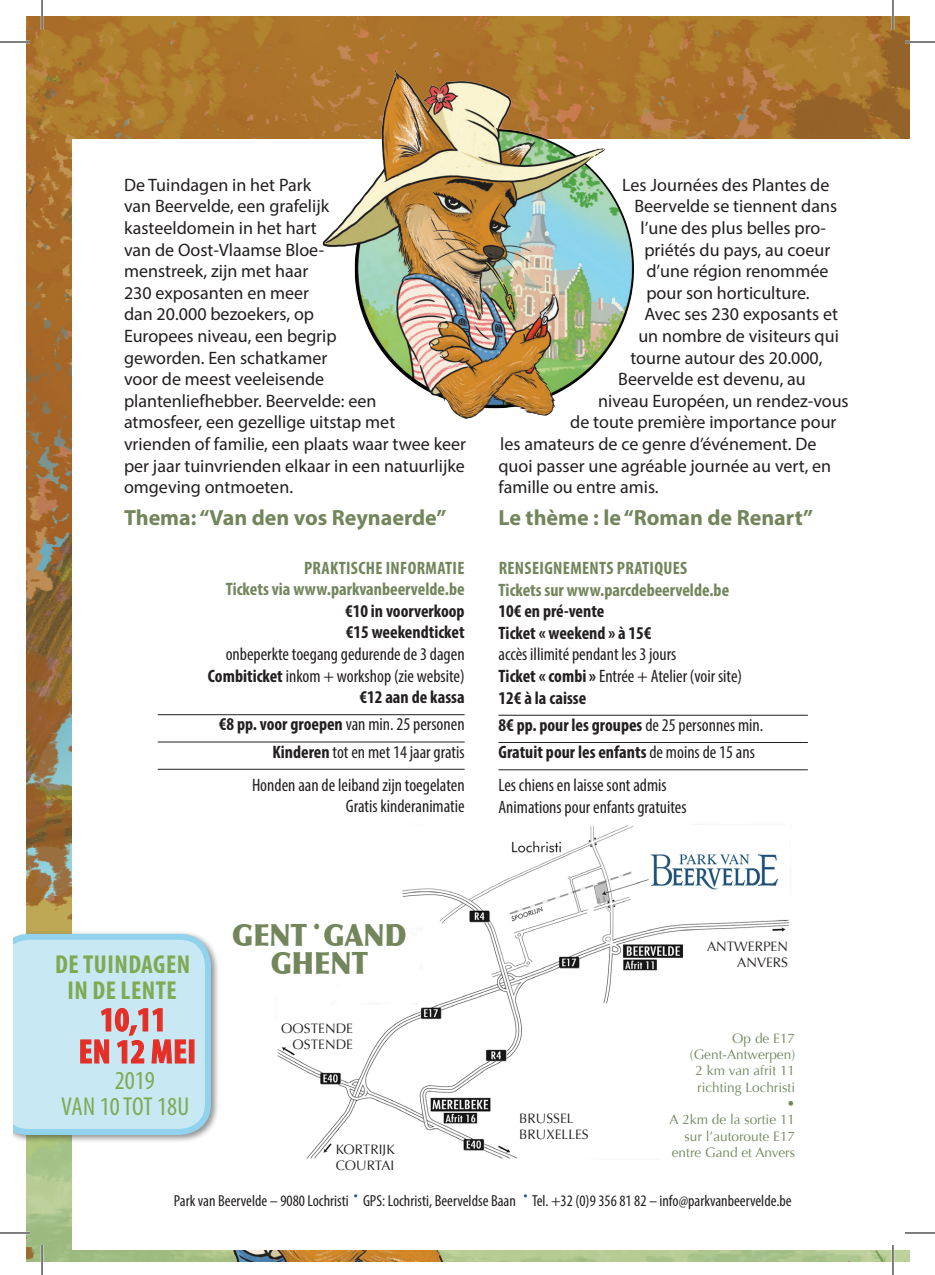
<style>
.page{position:relative;width:935px;height:1275px;background:#fff}
.page>*{position:absolute;margin:0;border:0;box-sizing:border-box;transform-origin:0 0}
.t1{font:700 condensed 34px/32px "Myriad Pro";letter-spacing:.01em;color:#e42e26;text-align:center}
.t2{font:900 30.6px/29px "Optima";color:#72855b;text-align:center;scale:.87 1}
.t3{font:700 condensed 26px/26px "Myriad Pro";letter-spacing:.02em;color:#7fa952;text-align:center}
.t4{font:condensed 26px/26px "Myriad Pro";color:#7fa952}
.t5{font:700 22px "Myriad Pro";color:#72855b}
.t6{font:18px/21.6px "Myriad Pro";color:#231f20}
.t7{font:condensed 18px/21.6px "Myriad Pro";color:#231f20;text-align:right}
.t8{font:700 condensed 18px/21.6px "Myriad Pro";color:#231f20}
.t9{font:700 condensed 18px/21.6px "Myriad Pro";color:#72855b}
.t10{font:condensed 16px "Myriad Pro";color:#231f20}
.t11{font:13.6px/16.4px "Optima";color:#72855b;text-align:right}
.t12{font:13.6px/16.4px "Optima";color:#231f20;text-align:right}
.s1{font-weight:700}
.s2{font-weight:400}
</style>
<div class="page">
<img style="left:26px;top:16px;width:883px;height:1245px">
<div style="left:73px;top:140px;width:836px;height:1110px;background:#fff"></div>
<hr style="left:498px;top:715px;width:309px;height:1px;background:#231f20">
<hr style="left:498px;top:742px;width:309px;height:1px;background:#231f20">
<hr style="left:498px;top:769px;width:309px;height:1px;background:#231f20">
<img style="left:277px;top:824px;width:513px;height:335px">
<img style="left:317px;top:65px;width:319px;height:354px">
<hr style="left:158px;top:714px;width:306px;height:1px;background:#231f20">
<hr style="left:158px;top:741px;width:306px;height:1px;background:#231f20">
<hr style="left:158px;top:769px;width:306px;height:1px;background:#231f20">
<div style="left:14px;top:930px;width:206px;height:213px;background:#231f20;opacity:.5"></div>
<svg style="left:14px;top:933px;width:197px;height:202px;background:#c4e0ed"></svg>
<div style="left:189px;top:1039px;width:5px;height:24px;border:1px solid #e42e26"></div>
<hr style="left:0;top:41px;width:30px;height:2px;background:#fff">
<hr style="left:904px;top:41px;width:30px;height:2px;background:#fff">
<hr style="left:0;top:1231px;width:30px;height:3px;background:#fff">
<hr style="left:41px;top:0;width:2px;height:30px;background:#fff">
<hr style="left:41px;top:1245px;width:2px;height:30px;background:#fff">
<hr style="left:891px;top:0;width:3px;height:30px;background:#fff">
<hr style="left:891px;top:1245px;width:3px;height:30px;background:#fff">
<hr style="left:0;top:42px;width:30px;height:1px;background:#000">
<hr style="left:904px;top:42px;width:30px;height:1px;background:#000">
<hr style="left:0;top:1232px;width:30px;height:1px;background:#000">
<hr style="left:904px;top:1232px;width:30px;height:1px;background:#000">
<hr style="left:42px;top:0;width:1px;height:30px;background:#000">
<hr style="left:42px;top:1245px;width:1px;height:30px;background:#000">
<hr style="left:892px;top:0;width:1px;height:30px;background:#000">
<hr style="left:892px;top:1245px;width:1px;height:30px;background:#000">
<p class="t6" style="left:124px;top:174px;width:343px">De Tuindagen in het Park<br>van Beervelde, een grafelijk<br>kasteeldomein in het hart<br>van de Oost-Vlaamse Bloe-<br>menstreek, zijn met haar<br>230 exposanten en meer<br>dan 20.000 bezoekers, op<br>Europees niveau, een begrip<br>geworden. Een schatkamer<br>voor de meest veeleisende plantenliefhebber. Beervelde: een<br>atmosfeer, een gezellige uitstap met vrienden of familie, een plaats waar twee keer per jaar tuinvrienden elkaar in een natuurlijke omgeving ontmoeten.</p>
<p class="t5" style="left:124px;top:503px;width:324px">Thema: “Van den vos Reynaerde”</p>
<p class="t9" style="left:226px;top:556px;width:240px;text-align:right">PRAKTISCHE INFORMATIE<br>Tickets via www.parkvanbeervelde.be</p>
<p class="t8" style="left:345px;top:599px;width:121px">€10 in voorverkoop €15 weekendticket</p>
<p class="t7" style="left:208px;top:643px;width:258px">onbeperkte toegang gedurende de 3 dagen<br><span class="s1">Combiticket</span> inkom + workshop (zie website) <span class="s1">€12 aan de kassa</span></p>
<p class="t7" style="left:219px;top:710px;width:247px;line-height:27.2px"><span class="s1">€8 pp. voor groepen</span> van min. 25 personen<br><span class="s1">Kinderen</span> tot en met 14 jaar gratis</p>
<p class="t7" style="left:252px;top:773px;width:214px">Honden aan de leiband zijn toegelaten<br>Gratis kinderanimatie</p>
<p class="t6" style="left:622px;top:174px;width:209px">Les Journées des Plantes de</p>
<p class="t6" style="left:634px;top:195px;width:204px">Beervelde se tiennent dans</p>
<p class="t6" style="left:640px;top:217px;width:187px">l’une des plus belles pro-</p>
<p class="t6" style="left:644px;top:238px;width:187px">priétés du pays, au coeur</p>
<p class="t6" style="left:646px;top:260px;width:183px">d’une région renommée</p>
<p class="t6" style="left:646px;top:282px;width:165px">pour son horticulture.</p>
<p class="t6" style="left:644px;top:303px;width:195px">Avec ses 230 exposants et</p>
<p class="t6" style="left:638px;top:325px;width:202px">un nombre de visiteurs qui</p>
<p class="t6" style="left:630px;top:346px;width:194px">tourne autour des 20.000,</p>
<p class="t6" style="left:618px;top:368px;width:189px">Beervelde est devenu, au</p>
<p class="t6" style="left:598px;top:390px;width:252px">niveau Européen, un rendez-vous</p>
<p class="t6" style="left:570px;top:411px;width:268px">de toute première importance pour</p>
<p class="t6" style="left:500px;top:433px;width:318px">les amateurs de ce genre d’événement. De</p>
<p class="t6" style="left:498px;top:454px;width:334px">quoi passer une agréable journée au vert, en</p>
<p class="t6" style="left:498px;top:476px;width:162px">famille ou entre amis.</p>
<p class="t5" style="left:498px;top:503px;width:316px">Le thème : le “Roman de Renart”</p>
<p class="t9" style="left:498px;top:557px;width:232px">RENSEIGNEMENTS PRATIQUES<br>Tickets sur www.parcdebeervelde.be</p>
<p class="t8" style="left:498px;top:600px;width:155px">10€ en pré-vente<br>Ticket « weekend » à 15€</p>
<p class="t7" style="left:498px;top:643px;width:245px;text-align:left">accès illimité pendant les 3 jours<br><span class="s1">Ticket « combi »</span> Entrée + Atelier (voir site)<br><span class="s1">12€ à la caisse</span></p>
<p class="t8" style="left:498px;top:711px;width:266px;line-height:27.2px">8€ pp. pour les groupes <span class="s2">de 25 personnes min.<br></span>Gratuit pour les enfants <span class="s2">de moins de 15 ans</span></p>
<p class="t7" style="left:498px;top:774px;width:190px;text-align:left">Les chiens en laisse sont admis<br>Animations pour enfants gratuites</p>
<h3 class="t3" style="left:55px;top:950px;width:136px">DE TUINDAGEN<br>IN DE LENTE</h3>
<h1 class="t1" style="left:79px;top:1003px;width:118px">10,11<br>EN 12 MEI</h1>
<h3 class="t4" style="left:61px;top:1067px;width:130px;text-indent:54px">2019<br>VAN 10 TOT 18U</h3>
<h2 class="t2" style="left:232px;top:920px;width:202px">GENT <sup>•</sup> GAND<br>GHENT</h2>
<p class="t12" style="left:281px;top:1020px;width:73px">OOSTENDE<br>OSTENDE</p>
<p class="t12" style="left:336px;top:1141px;width:61px;text-align:left">KORTRIJK<br>COURTAI</p>
<p class="t12" style="left:519px;top:1110px;width:71px;text-align:left">BRUSSEL<br>BRUXELLES</p>
<p class="t12" style="left:707px;top:938px;width:82px">ANTWERPEN<br>ANVERS</p>
<p class="t11" style="left:669px;top:1030px;width:127px">Op de E17 (Gent-Antwerpen)<br>2 km van afrit 11 richting Lochristi<br>•<br>A 2km de la sortie 11 sur l’autoroute E17 entre Gand et Anvers</p>
<p class="t10" style="left:174px;top:1191px;width:619px">Park van Beervelde – 9080 Lochristi <sup>•</sup> GPS: Lochristi, Beerveldse Baan <sup>•</sup> Tel. +32 (0)9 356 81 82 – info@parkvanbeervelde.be</p>
</div>
